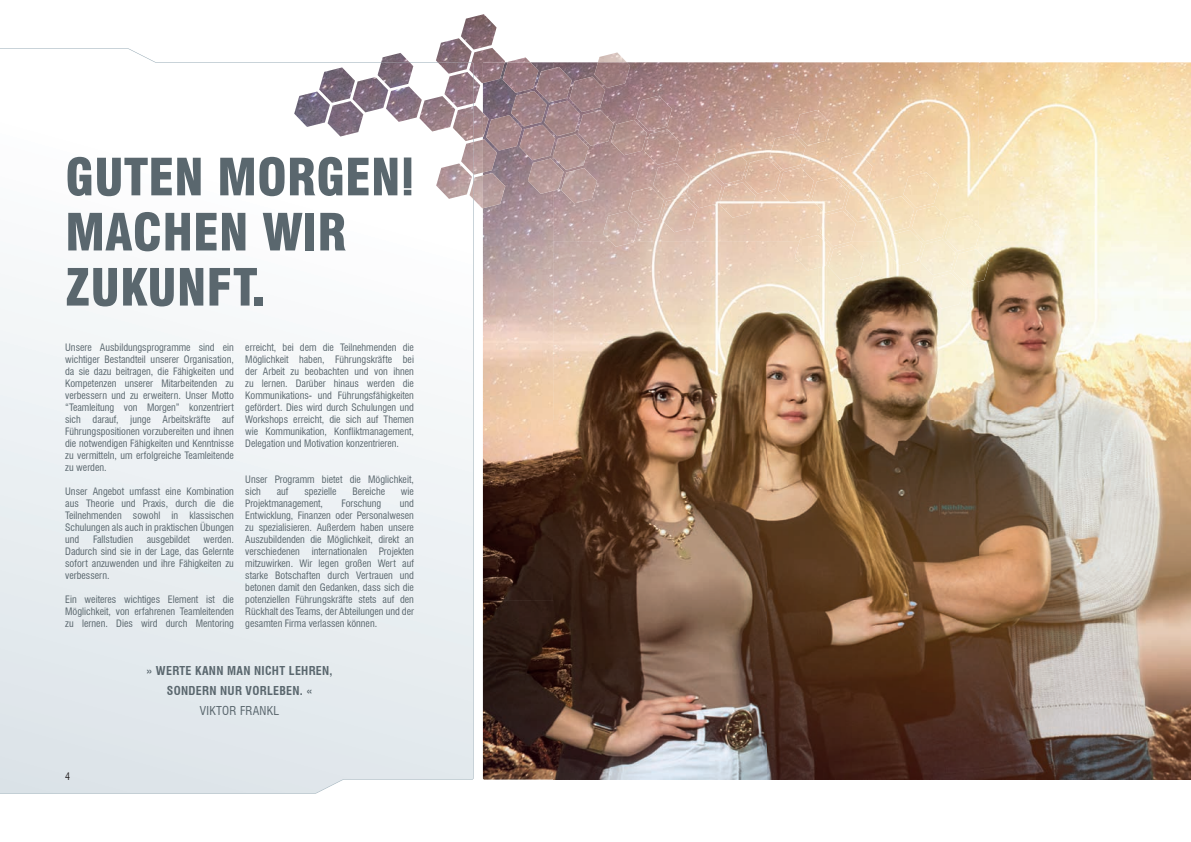
<style>
.page{position:relative;width:1191px;height:842px;background:#fff}
.page>*{position:absolute;margin:0;border:0;box-sizing:border-box;transform-origin:0 0}
.t1{font:900 condensed 50px/55.1px "Swiss 721 BT";color:#5a676e}
.t2{font:700 condensed 12px/19.7px "Swiss 721 BT";letter-spacing:.025em;color:#5a676e;text-align:center}
.t3{font:condensed 12px "Swiss 721 BT";letter-spacing:.025em;color:#5a676e}
.t4{font:condensed 10px/12px "Swiss 721 BT";color:#5a676e;text-align:justify}
.t5{font:condensed 10px "Swiss 721 BT";color:#231f20}
.s1{font-family:"Haettenschweiler";font-weight:400;font-stretch:normal;font-size:54px}
</style>
<div class="page">
<svg style="left:0;top:48px;width:473px;height:746px"></svg>
<img style="left:483px;top:62px;width:708px;height:718px">
<img style="left:461px;top:14px;width:35px;height:34px">
<img style="left:436px;top:38px;width:35px;height:24px">
<img style="left:438px;top:62px;width:30px;height:12px">
<img style="left:471px;top:48px;width:34px;height:35px">
<img style="left:483px;top:62px;width:19px;height:21px">
<img style="left:598px;top:52px;width:28px;height:10px">
<img style="left:594px;top:62px;width:36px;height:26px">
<img style="left:381px;top:53px;width:29px;height:9px">
<img style="left:377px;top:63px;width:36px;height:24px">
<svg style="left:381px;top:62px;width:29px;height:1px"></svg>
<img style="left:508px;top:57px;width:22px;height:5px">
<img style="left:502px;top:62px;width:36px;height:31px">
<img style="left:536px;top:67px;width:36px;height:34px">
<img style="left:319px;top:67px;width:36px;height:34px">
<img style="left:474px;top:78px;width:6px;height:25px">
<img style="left:444px;top:72px;width:29px;height:34px">
<svg style="left:469px;top:62px;width:5px;height:41px"></svg>
<img style="left:569px;top:77px;width:36px;height:33px">
<img style="left:352px;top:77px;width:36px;height:35px">
<img style="left:386px;top:87px;width:36px;height:35px">
<img style="left:511px;top:91px;width:36px;height:34px">
<img style="left:294px;top:92px;width:36px;height:35px">
<img style="left:636px;top:96px;width:36px;height:33px">
<img style="left:419px;top:96px;width:36px;height:35px">
<img style="left:544px;top:101px;width:36px;height:33px">
<img style="left:327px;top:101px;width:36px;height:36px">
<img style="left:473px;top:106px;width:10px;height:102px">
<img style="left:453px;top:106px;width:20px;height:35px">
<img style="left:483px;top:113px;width:5px;height:24px">
<img style="left:794px;top:110px;width:36px;height:35px">
<img style="left:578px;top:110px;width:35px;height:36px">
<img style="left:486px;top:115px;width:36px;height:36px">
<img style="left:611px;top:120px;width:36px;height:35px">
<img style="left:519px;top:125px;width:36px;height:35px">
<img style="left:644px;top:129px;width:36px;height:36px">
<img style="left:769px;top:134px;width:36px;height:34px">
<img style="left:553px;top:134px;width:35px;height:34px">
<img style="left:461px;top:142px;width:13px;height:32px">
<img style="left:483px;top:139px;width:14px;height:33px">
<img style="left:711px;top:149px;width:36px;height:33px">
<img style="left:836px;top:153px;width:36px;height:34px">
<img style="left:744px;top:158px;width:36px;height:36px">
<img style="left:528px;top:158px;width:35px;height:36px">
<img style="left:653px;top:163px;width:35px;height:34px">
<img style="left:436px;top:163px;width:36px;height:36px">
<img style="left:778px;top:168px;width:36px;height:35px">
<img style="left:561px;top:168px;width:36px;height:35px">
<img style="left:903px;top:172px;width:36px;height:34px">
<img style="left:686px;top:173px;width:36px;height:35px">
<img style="left:469px;top:183px;width:4px;height:16px">
<svg style="left:473px;top:181px;width:1px;height:18px"></svg>
<img style="left:483px;top:173px;width:22px;height:35px">
<img style="left:811px;top:177px;width:36px;height:36px">
<img style="left:719px;top:182px;width:36px;height:36px">
<img style="left:845px;top:187px;width:35px;height:35px">
<img style="left:628px;top:187px;width:36px;height:36px">
<img style="left:878px;top:196px;width:36px;height:36px">
<img style="left:661px;top:197px;width:36px;height:35px">
<img style="left:911px;top:206px;width:36px;height:34px">
<img style="left:820px;top:211px;width:35px;height:34px">
<img style="left:603px;top:211px;width:36px;height:36px">
<img style="left:945px;top:215px;width:35px;height:34px">
<img style="left:886px;top:230px;width:36px;height:35px">
<img style="left:795px;top:235px;width:35px;height:35px">
<img style="left:920px;top:240px;width:36px;height:35px">
<img style="left:828px;top:245px;width:36px;height:35px">
<img style="left:953px;top:249px;width:36px;height:36px">
<img style="left:928px;top:273px;width:36px;height:36px">
<h1 class="t1" style="left:65px;top:150px;width:348px">GUTEN MORGEN <span class="s1">!<br></span>MACHEN WIR<br>ZUKUNFT.</h1>
<p class="t4" style="left:65px;top:341px;width:170px">Unsere Ausbildungsprogramme sind ein wichtiger Bestandteil unserer Organisation, da sie dazu beitragen, die Fähigkeiten und Kompetenzen unserer Mitarbeitenden zu verbessern und zu erweitern. Unser Motto “Teamleitung von Morgen” konzentriert sich darauf, junge Arbeitskräfte auf Führungspositionen vorzubereiten und ihnen die notwendigen Fähigkeiten und Kenntnisse zu vermitteln, um erfolgreiche Teamleitende zu werden.</p>
<p class="t4" style="left:65px;top:485px;width:170px">Unser Angebot umfasst eine Kombination aus Theorie und Praxis, durch die die Teilnehmenden sowohl in klassischen Schulungen als auch in praktischen Übungen und</p>
<p class="t4" style="left:245px;top:341px;width:170px">erreicht, bei dem die Teilnehmenden die Möglichkeit haben, Führungskräfte bei der Arbeit zu beobachten und von ihnen zu lernen. Darüber hinaus werden die Kommunikations- und Führungsfähigkeiten gefördert. Dies wird durch Schulungen und Workshops erreicht, die sich auf Themen wie Kommunikation, Konfliktmanagement, Delegation und Motivation konzentrieren.</p>
<p class="t4" style="left:245px;top:473px;width:170px">Unser Programm bietet die Möglichkeit, sich</p>
<p class="t4" style="left:277px;top:485px;width:13px">auf</p>
<p class="t4" style="left:304px;top:485px;width:34px">spezielle</p>
<p class="t4" style="left:352px;top:485px;width:34px">Bereiche</p>
<p class="t4" style="left:401px;top:485px;width:15px">wie</p>
<p class="t4" style="left:245px;top:497px;width:79px">Projektmanagement,</p>
<p class="t4" style="left:341px;top:497px;width:41px">Forschung</p>
<p class="t4" style="left:245px;top:497px;width:170px;text-indent:154px">und Entwicklung, Finanzen oder Personalwesen zu spezialisieren. Außerdem haben unsere Auszubildenden die Möglichkeit, direkt an verschiedenen internationalen Projekten mitzuwirken. Wir legen großen Wert auf starke Botschaften durch Vertrauen und betonen damit den Gedanken, dass sich die potenziellen Führungskräfte stets auf den Rückhalt des Teams, der Abteilungen und der gesamten Firma verlassen können.</p>
<p class="t4" style="left:65px;top:533px;width:170px;text-indent:138px">werden.<br>Dadurch sind sie in der Lage, das Gelernte sofort anzuwenden und ihre Fähigkeiten zu verbessern.</p>
<p class="t4" style="left:65px;top:593px;width:170px">Ein weiteres wichtiges Element ist die Möglichkeit, von erfahrenen Teamleitenden zu lernen. Dies wird durch Mentoring</p>
<p class="t4" style="left:93px;top:533px;width:41px">Fallstudien</p>
<p class="t4" style="left:147px;top:533px;width:45px">ausgebildet</p>
<p class="t5" style="left:65px;top:770px;width:6px">4</p>
<p class="t2" style="left:147px;top:661px;width:188px">» WERTE KANN MAN NICHT LEHREN,<br>SONDERN NUR VORLEBEN. «</p>
<p class="t3" style="left:200px;top:703px;width:81px">VIKTOR FRANKL</p>
</div>
